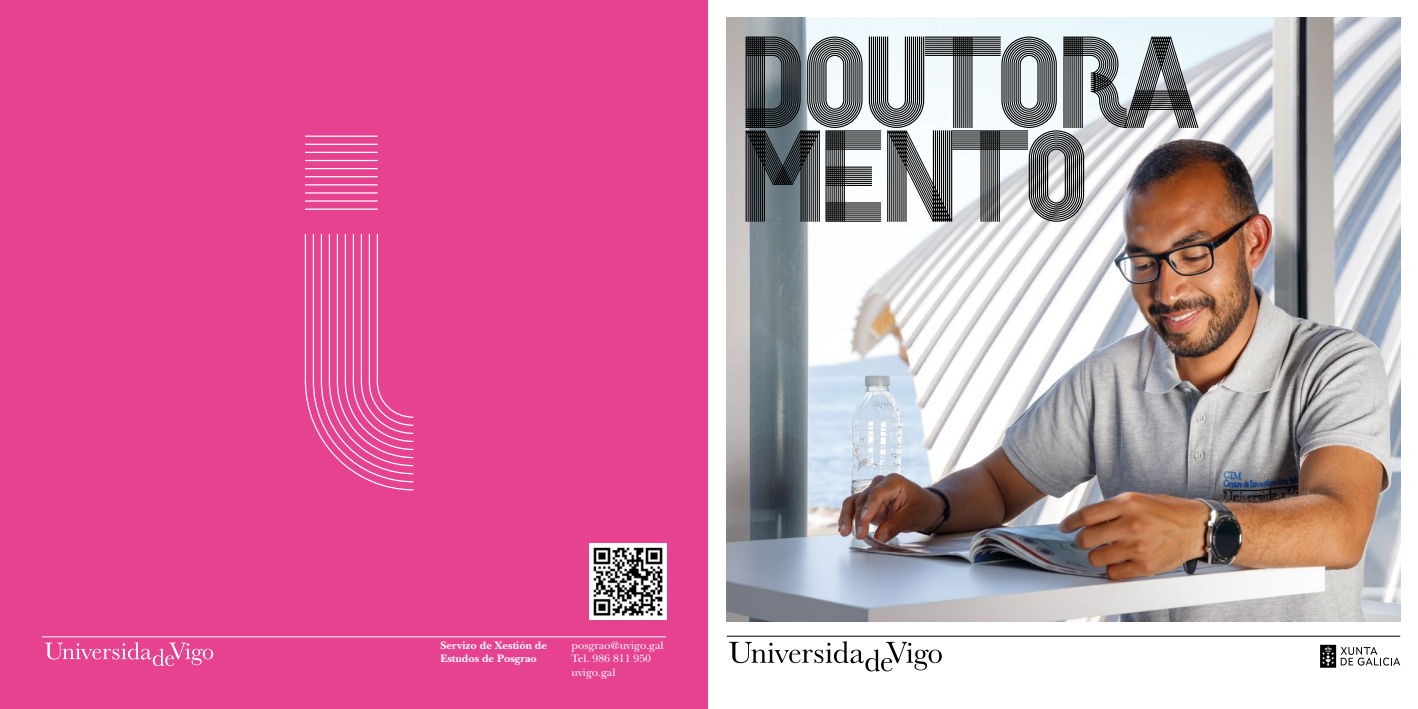
<style>
.page{position:relative;width:1418px;height:709px;background:#fff}
.page>*{position:absolute;margin:0;border:0;box-sizing:border-box;transform-origin:0 0}
.t1{font:700 112.5px/93.8px "Campus";letter-spacing:-.1em;color:#000}
.t2{font:11.25px/13.5px "New Baskerville Std";color:#fff}
.t3{font:700 11.25px/13.5px "New Baskerville Std";color:#fff}
</style>
<div class="page">
<img style="left:726px;top:18px;width:674px;height:603px">
<div style="left:0;top:0;width:707px;height:709px;background:#e64290"></div>
<svg style="left:45px;top:642px;width:168px;height:24px"></svg>
<svg style="left:729px;top:641px;width:212px;height:30px"></svg>
<hr style="left:726px;top:635px;width:674px;height:1px;background:#000">
<hr style="left:42px;top:636px;width:624px;height:1px;background:#fff">
<svg style="left:304px;top:135px;width:110px;height:356px"></svg>
<img style="left:590px;top:543px;width:76px;height:77px">
<svg style="left:1320px;top:645px;width:80px;height:22px"></svg>
<h1 class="t1" style="left:736px;top:32px;width:467px">DOUTORA<br>MENTO</h1>
<p class="t3" style="left:440px;top:638px;width:108px">Servizo de Xestión de<br>Estudos de Posgrao</p>
<p class="t2" style="left:571px;top:638px;width:94px">posgrao@uvigo.gal<br>Tel. 986 811 950 uvigo.gal</p>
</div>
